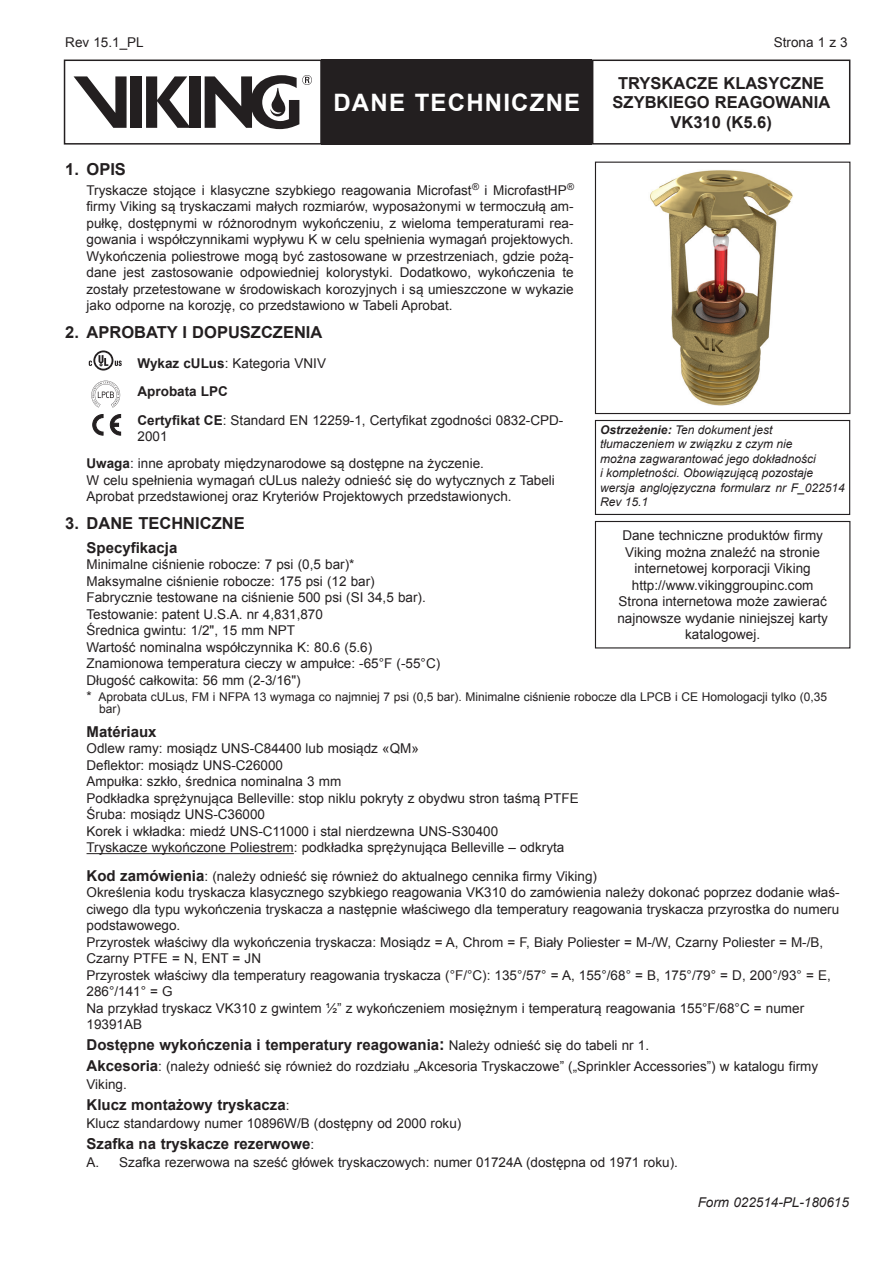
<style>
.page{position:relative;width:893px;height:1263px;background:#fff}
.page>*{position:absolute;margin:0;border:0;box-sizing:border-box;transform-origin:0 0}
.t1{font:700 24px "Arial";letter-spacing:.05em;color:#fff}
.heading_1{font:700 16.5px/19.5px "Arial";color:#231f20;text-align:center}
.List_Bullet{font:700 15px "Arial";color:#231f20}
.heading_2{font:700 15px "Arial";color:#231f20}
.List_Bullet-2{font:13.5px/16.5px "Arial";color:#231f20}
.body{font:13.5px/16.5px "Arial";color:#231f20;text-align:justify}
.t2{font:italic 13.5px "Arial";color:#231f20}
.List_Bullet-3{font:700 13.5px "Arial";color:#231f20}
.t3{font:italic 12px/14.4px "Arial";color:#231f20}
.List_Bullet-4{font:12px/12px "Arial";color:#231f20}
.s1{font-weight:700}
.s2{font-size:13.5px}
.s3{font-weight:700;font-size:15px}
.s4{font-size:16.5px}
.s5{font-weight:400;font-size:13.5px}
</style>
<div class="page">
<div style="left:592px;top:60px;width:258px;height:85px;border:2px solid #231f20"></div>
<div style="left:322px;top:60px;width:270px;height:85px;background:#231f20"></div>
<div style="left:189px;top:76px;width:11px;height:52px;background:#231f20"></div>
<div style="left:131px;top:76px;width:11px;height:52px;background:#231f20"></div>
<svg style="left:146px;top:76px;width:43px;height:52px"></svg>
<svg style="left:74px;top:76px;width:53px;height:52px"></svg>
<svg style="left:205px;top:75px;width:107px;height:54px"></svg>
<div style="left:64px;top:60px;width:258px;height:85px;border:2px solid #231f20"></div>
<hr style="left:87px;top:853px;width:207px;height:1px;background:#231f20">
<div style="left:595px;top:521px;width:255px;height:127px;border:1px solid #231f20"></div>
<div style="left:595px;top:420px;width:255px;height:95px;border:1px solid #231f20"></div>
<svg style="left:115px;top:361px;width:7px;height:5px"></svg>
<svg style="left:93px;top:350px;width:20px;height:21px"></svg>
<svg style="left:95px;top:352px;width:17px;height:17px"></svg>
<svg style="left:99px;top:355px;width:9px;height:11px"></svg>
<svg style="left:89px;top:361px;width:3px;height:5px"></svg>
<svg style="left:91px;top:381px;width:29px;height:27px"></svg>
<svg style="left:93px;top:414px;width:10px;height:21px"></svg>
<svg style="left:110px;top:414px;width:11px;height:21px"></svg>
<img style="left:650px;top:170px;width:143px;height:236px">
<div style="left:595px;top:162px;width:255px;height:252px;border:1px solid #231f20"></div>
<p class="body" style="left:65px;top:34px;width:80px">Rev 15.1_PL</p>
<p class="body" style="left:774px;top:34px;width:75px">Strona 1 z 3</p>
<h1 class="t1" style="left:333px;top:86px;width:248px">DANE TECHNICZNE</h1>
<p class="heading_1" style="left:613px;top:74px;width:219px">TRYSKACZE KLASYCZNE<br>SZYBKIEGO REAGOWANIA<br>VK310 (K5.6)</p>
<p class="heading_1" style="left:65px;top:160px;width:62px">1. OPIS</p>
<p class="body" style="left:87px;top:182px;width:489px">Tryskacze stojące i klasyczne szybkiego reagowania Microfast<sup>®</sup> i MicrofastHP<sup>® </sup>firmy Viking są tryskaczami małych rozmiarów, wyposażonymi w termoczułą am&shy;pułkę, dostępnymi w różnorodnym wykończeniu, z wieloma temperaturami rea&shy;gowania i współczynnikami wypływu K w celu spełnienia wymagań projektowych.<br>Wykończenia poliestrowe mogą być zastosowane w przestrzeniach, gdzie pożą&shy;dane jest zastosowanie odpowiedniej kolorystyki. Dodatkowo, wykończenia te zostały przetestowane w środowiskach korozyjnych i są umieszczone w wykazie jako odporne na korozję, co przedstawiono w Tabeli Aprobat.</p>
<p class="heading_1" style="left:65px;top:323px;width:259px">2. APROBATY I DOPUSZCZENIA</p>
<p class="List_Bullet-2" style="left:138px;top:355px;width:190px"><span class="s1">Wykaz cULus</span>: Kategoria VNIV</p>
<p class="List_Bullet-3" style="left:138px;top:383px;width:92px">Aprobata LPC</p>
<p class="List_Bullet-2" style="left:138px;top:412px;width:427px"><span class="s1">Certyfikat CE</span>: Standard EN 12259-1, Certyfikat zgodności 0832-CPD-<br>2001</p>
<p class="List_Bullet-2" style="left:87px;top:455px;width:399px"><span class="s1">Uwaga</span>: inne aprobaty międzynarodowe są dostępne na życzenie.</p>
<p class="List_Bullet-2" style="left:87px;top:472px;width:470px">W celu spełnienia wymagań cULus należy odnieść się do wytycznych z Tabeli<br>Aprobat przedstawionej oraz Kryteriów Projektowych przedstawionych.</p>
<p class="heading_1" style="left:65px;top:514px;width:181px">3. DANE TECHNICZNE</p>
<p class="heading_2" style="left:87px;top:537px;width:92px">Specyfikacja</p>
<p class="List_Bullet-2" style="left:87px;top:556px;width:269px">Minimalne ciśnienie robocze: 7 psi (0,5 bar)*</p>
<p class="List_Bullet-2" style="left:87px;top:573px;width:290px">Maksymalne ciśnienie robocze: 175 psi (12 bar)</p>
<p class="List_Bullet-2" style="left:87px;top:589px;width:341px">Fabrycznie testowane na ciśnienie 500 psi (SI 34,5 bar).</p>
<p class="List_Bullet-2" style="left:87px;top:606px;width:238px">Testowanie: patent U.S.A. nr 4,831,870</p>
<p class="List_Bullet-2" style="left:87px;top:622px;width:210px">Średnica gwintu: 1/2", 15 mm NPT</p>
<p class="List_Bullet-2" style="left:87px;top:639px;width:287px">Wartość nominalna współczynnika K: 80.6 (5.6)</p>
<p class="List_Bullet-2" style="left:87px;top:655px;width:355px">Znamionowa temperatura cieczy w ampułce: -65°F (-55°C)</p>
<p class="List_Bullet-2" style="left:87px;top:672px;width:216px">Długość całkowita: 56 mm (2-3/16")</p>
<p class="List_Bullet-4" style="left:99px;top:691px;width:729px;text-indent:-13px"><span class="s2">*</span> Aprobata cULus, FM i NFPA 13 wymaga co najmniej 7 psi (0,5 bar). Minimalne ciśnienie robocze dla LPCB i CE Homologacji tylko (0,35 bar)</p>
<p class="heading_2" style="left:87px;top:721px;width:72px">Matériaux</p>
<p class="List_Bullet-2" style="left:87px;top:740px;width:334px">Odlew ramy: mosiądz UNS-C84400 lub mosiądz «QM»</p>
<p class="List_Bullet-2" style="left:87px;top:757px;width:198px">Deflektor: mosiądz UNS-C26000</p>
<p class="List_Bullet-2" style="left:87px;top:773px;width:256px">Ampułka: szkło, średnica nominalna 3 mm</p>
<p class="List_Bullet-2" style="left:87px;top:790px;width:494px">Podkładka sprężynująca Belleville: stop niklu pokryty z obydwu stron taśmą PTFE</p>
<p class="List_Bullet-2" style="left:87px;top:806px;width:180px">Śruba: mosiądz UNS-C36000</p>
<p class="List_Bullet-2" style="left:87px;top:823px;width:413px">Korek i wkładka: miedź UNS-C11000 i stal nierdzewna UNS-S30400</p>
<p class="List_Bullet-2" style="left:87px;top:839px;width:479px">Tryskacze wykończone Poliestrem: podkładka sprężynująca Belleville – odkryta</p>
<p class="List_Bullet-2" style="left:87px;top:868px;width:512px"><span class="s3">Kod zamówienia</span>: (należy odnieść się również do aktualnego cennika firmy Viking)</p>
<p class="List_Bullet-2" style="left:87px;top:884px;width:755px;text-align:justify">Określenia kodu tryskacza klasycznego szybkiego reagowania VK310 do zamówienia należy dokonać poprzez dodanie właś&shy;ciwego dla typu wykończenia tryskacza a następnie właściwego dla temperatury reagowania tryskacza przyrostka do numeru podstawowego.</p>
<p class="List_Bullet-2" style="left:87px;top:934px;width:738px">Przyrostek właściwy dla wykończenia tryskacza: Mosiądz = A, Chrom = F, Biały Poliester = M-/W, Czarny Poliester = M-/B,<br>Czarny PTFE = N, ENT = JN</p>
<p class="List_Bullet-2" style="left:87px;top:967px;width:746px">Przyrostek właściwy dla temperatury reagowania tryskacza (°F/°C): 135°/57° = A, 155°/68° = B, 175°/79° = D, 200°/93° = E,<br>286°/141° = G</p>
<p class="List_Bullet-2" style="left:87px;top:1000px;width:719px">Na przykład tryskacz VK310 z gwintem ½” z wykończeniem mosiężnym i temperaturą reagowania 155°F/68°C = numer<br>19391AB</p>
<p class="List_Bullet" style="left:87px;top:1035px;width:564px">Dostępne wykończenia i temperatury reagowania<span class="s4">:</span> <span class="s5">Należy odnieść się do tabeli nr 1.</span></p>
<p class="List_Bullet-2" style="left:87px;top:1058px;width:733px;line-height:18px"><span class="s3">Akcesoria</span>: (należy odnieść się również do rozdziału „Akcesoria Tryskaczowe” („Sprinkler Accessories”) w katalogu firmy<br>Viking.</p>
<p class="List_Bullet" style="left:87px;top:1095px;width:204px">Klucz montażowy tryskacza<span class="s5">:</span></p>
<p class="List_Bullet-2" style="left:87px;top:1115px;width:376px">Klucz standardowy numer 10896W/B (dostępny od 2000 roku)</p>
<p class="List_Bullet" style="left:87px;top:1134px;width:229px">Szafka na tryskacze rezerwowe<span class="s5">:</span></p>
<p class="List_Bullet-2" style="left:87px;top:1154px;width:593px">A. Szafka rezerwowa na sześć główek tryskaczowych: numer 01724A (dostępna od 1971 roku).</p>
<p class="t3" style="left:600px;top:423px;width:174px"><span class="s1">Ostrzeżenie:</span> Ten dokument jest</p>
<p class="t3" style="left:600px;top:437px;width:194px">tłumaczeniem w związku z czym nie</p>
<p class="t3" style="left:600px;top:452px;width:217px">można zagwarantować jego dokładności</p>
<p class="t3" style="left:600px;top:466px;width:214px">i kompletności. Obowiązującą pozostaje</p>
<p class="t3" style="left:600px;top:480px;width:246px">wersja anglojęzyczna formularz nr F_022514<br>Rev 15.1</p>
<p class="body" style="left:622px;top:527px;width:202px">Dane techniczne produktów firmy</p>
<p class="body" style="left:625px;top:544px;width:196px;text-align:center">Viking można znaleźć na stronie internetowej korporacji Viking</p>
<p class="body" style="left:632px;top:577px;width:183px">http://www.vikinggroupinc.com</p>
<p class="body" style="left:619px;top:593px;width:210px">Strona internetowa może zawierać</p>
<p class="body" style="left:617px;top:610px;width:212px">najnowsze wydanie niniejszej karty</p>
<p class="body" style="left:685px;top:626px;width:77px">katalogowej.</p>
<p class="t2" style="left:698px;top:1194px;width:153px">Form 022514-PL-180615</p>
</div>
